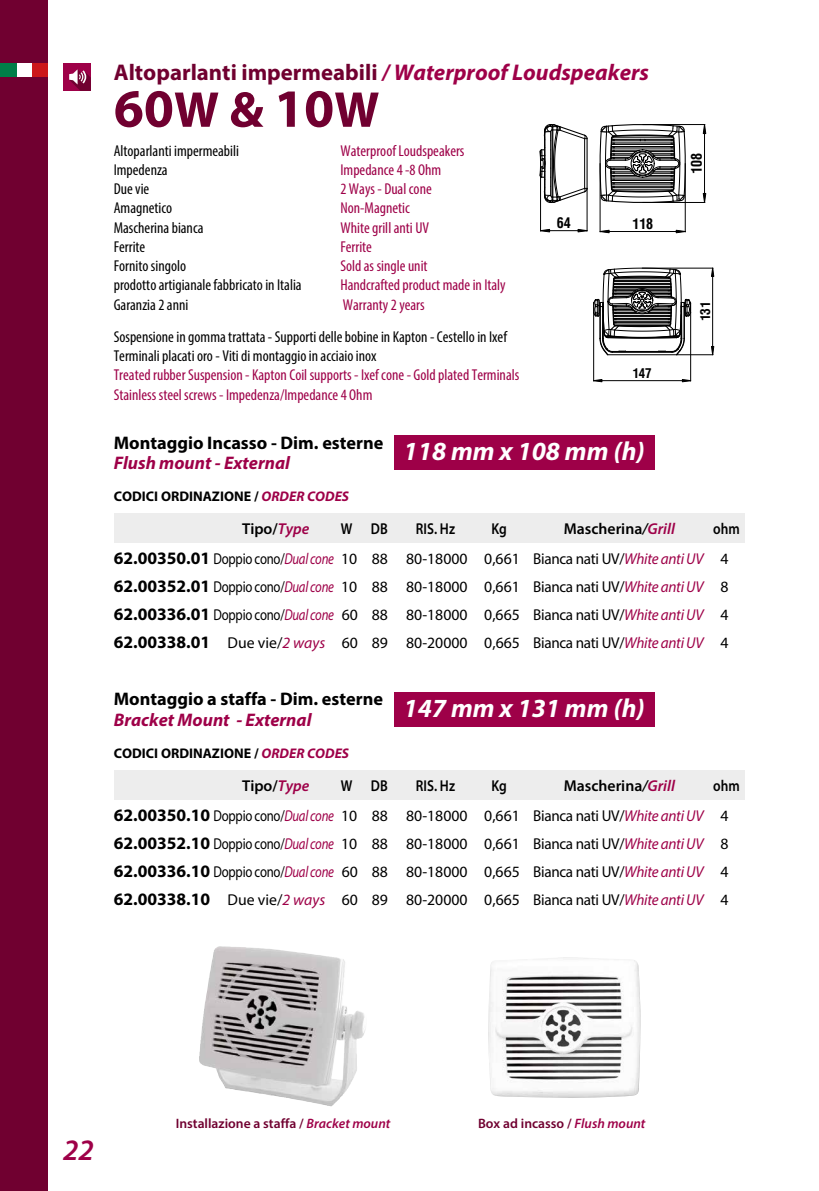
<style>
.page{position:relative;width:819px;height:1191px;background:#fff}
.page>*{position:absolute;margin:0;border:0;box-sizing:border-box;transform-origin:0 0}
.t1{font:700 54.25px "Myriad Pro";color:#700030}
.t2{font:italic 600 29.75px "Myriad Pro";color:#9e0048}
.t3{font:italic 700 26.25px "Myriad Pro";color:#fff}
.t4{font:700 22.75px "Myriad Pro";color:#700030}
.t5{font:700 18.2px "Myriad Pro";color:#000}
.t6{font:italic 700 18.2px "Myriad Pro";color:#9e0048}
.t7{font:15.75px/28px "Myriad Pro";color:#000;text-align:justify;scale:.81 1}
.t8{font:condensed 15.75px/19.2px "Myriad Pro";color:#9e0048}
.t9{font:condensed 15.75px/19.2px "Myriad Pro";color:#000}
.t10{font:600 15.75px "Myriad Pro";color:#000}
.t11{font:600 15.75px "Myriad Pro";color:#000;scale:.85 1}
.t12{font:700 condensed 14.53px "CG Triumvirate";color:#000}
.t13{font:700 14px "Myriad Pro";color:#000}
.t14{font:600 13.65px "Myriad Pro";color:#700030}
.t15{font:700 condensed 13.3px "CG Triumvirate";color:#000}
.s1{font-style:italic;color:#9e0048}
.s2{font-size:50.75px}
.s3{font-style:italic}
.s4{font-weight:700;font-size:17.5px}
</style>
<div class="page">
<img style="left:488px;top:957px;width:152px;height:141px">
<img style="left:199px;top:947px;width:167px;height:159px">
<svg style="left:675px;top:229px;width:11px;height:5px"></svg>
<svg style="left:599px;top:229px;width:10px;height:5px"></svg>
<svg style="left:702px;top:124px;width:4px;height:10px"></svg>
<svg style="left:702px;top:193px;width:4px;height:10px"></svg>
<svg style="left:577px;top:228px;width:11px;height:5px"></svg>
<svg style="left:540px;top:228px;width:10px;height:5px"></svg>
<hr style="left:540px;top:230px;width:47px;height:1px;background:#000">
<hr style="left:540px;top:163px;width:1px;height:68px;background:#000">
<hr style="left:586px;top:188px;width:1px;height:43px;background:#000">
<hr style="left:600px;top:231px;width:85px;height:1px;background:#000">
<hr style="left:642px;top:202px;width:63px;height:1px;background:#000">
<hr style="left:599px;top:163px;width:1px;height:69px;background:#000">
<hr style="left:642px;top:124px;width:63px;height:1px;background:#000">
<hr style="left:684px;top:163px;width:1px;height:69px;background:#000">
<hr style="left:704px;top:125px;width:1px;height:77px;background:#000">
<svg style="left:539px;top:124px;width:49px;height:79px"></svg>
<svg style="left:599px;top:124px;width:86px;height:79px"></svg>
<svg style="left:681px;top:379px;width:10px;height:3px"></svg>
<svg style="left:593px;top:379px;width:9px;height:3px"></svg>
<svg style="left:711px;top:346px;width:3px;height:9px"></svg>
<svg style="left:710px;top:267px;width:4px;height:10px"></svg>
<hr style="left:593px;top:380px;width:97px;height:1px;background:#000">
<hr style="left:593px;top:312px;width:1px;height:69px;background:#000">
<hr style="left:676px;top:354px;width:37px;height:1px;background:#000">
<hr style="left:642px;top:268px;width:71px;height:1px;background:#000">
<hr style="left:690px;top:312px;width:1px;height:69px;background:#000">
<hr style="left:712px;top:268px;width:1px;height:87px;background:#000">
<svg style="left:593px;top:267px;width:98px;height:89px"></svg>
<div style="left:114px;top:513px;width:630px;height:30px;background:#ededed"></div>
<div style="left:114px;top:770px;width:630px;height:29px;background:#ededed"></div>
<div style="left:394px;top:435px;width:260px;height:35px;background:#9e0048"></div>
<div style="left:394px;top:692px;width:260px;height:34px;background:#9e0048"></div>
<div style="left:0;top:0;width:48px;height:1191px;background:#700030"></div>
<div style="left:63px;top:63px;width:28px;height:28px;background:#9e0048"></div>
<svg style="left:69px;top:69px;width:22px;height:22px"></svg>
<div style="left:0;top:63px;width:17px;height:14px;background:#007e48"></div>
<div style="left:17px;top:63px;width:15px;height:14px;background:#fff"></div>
<div style="left:32px;top:63px;width:16px;height:14px;background:#cd171a"></div>
<h3 class="t4" style="left:114px;top:58px;width:537px">Altoparlanti impermeabili <span class="s1">/ Waterproof Loudspeakers</span></h3>
<h1 class="t1" style="left:114px;top:73px;width:267px">60<span class="s2">W &amp;</span> 10<span class="s2">W</span></h1>
<p class="t9" style="left:114px;top:141px;width:189px">Altoparlanti impermeabili<br>Impedenza<br>Due vie<br>Amagnetico<br>Mascherina bianca<br>Ferrite<br>Fornito singolo<br>prodotto artigianale fabbricato in Italia<br>Garanzia 2 anni</p>
<p class="t8" style="left:340px;top:141px;width:167px">Waterproof Loudspeakers<br>Impedance 4 -8 Ohm<br>2 Ways - Dual cone<br>Non-Magnetic<br>White grill anti UV<br>Ferrite<br>Sold as single unit<br>Handcrafted product made in Italy<br>Warranty 2 years</p>
<p class="t9" style="left:114px;top:327px;width:394px">Sospensione in gomma trattata - Supporti delle bobine in Kapton - Cestello in Ixef<br>Terminali placati oro - Viti di montaggio in acciaio inox</p>
<p class="t8" style="left:114px;top:365px;width:407px">Treated rubber Suspension - Kapton Coil supports - Ixef cone - Gold plated Terminals<br>Stainless steel screws - Impedenza/Impedance 4 Ohm</p>
<p class="t12" style="left:557px;top:214px;width:15px">64</p>
<p class="t12" style="left:632px;top:214px;width:22px">118</p>
<p class="t15" style="left:632px;top:365px;width:21px">147</p>
<p class="t5" style="left:114px;top:430px;width:271px">Montaggio Incasso - Dim. esterne</p>
<p class="t6" style="left:114px;top:451px;width:178px">Flush mount - External</p>
<p class="t13" style="left:114px;top:487px;width:237px">CODICI ORDINAZIONE / <span class="s1">ORDER CODES</span></p>
<p class="t10" style="left:242px;top:519px;width:69px">Tipo/<span class="s1">Type</span></p>
<p class="t11" style="left:341px;top:519px;width:15px">W</p>
<p class="t11" style="left:371px;top:519px;width:21px">DB</p>
<h3 class="t3" style="left:403px;top:434px;width:242px">118 mm x 108 mm (h)</h3>
<p class="t11" style="left:416px;top:519px;width:47px">RIS. Hz</p>
<p class="t11" style="left:491px;top:519px;width:20px">Kg</p>
<p class="t10" style="left:564px;top:519px;width:113px">Mascherina<span class="s3">/</span><span class="s1">Grill</span></p>
<p class="t12" style="left:687px;top:174px;width:22px;rotate:-90deg">108</p>
<p class="t15" style="left:697px;top:321px;width:21px;rotate:-90deg">131</p>
<p class="t11" style="left:713px;top:519px;width:33px">ohm</p>
<p class="t7" style="left:114px;top:544px;width:760px"><span class="s4">62.00350.01</span> Doppio cono/<span class="s1">Dual cone</span> 10 88 80-18000 0,661 Bianca nati UV/<span class="s1">White anti UV</span> 4<br><span class="s4">62.00352.01</span> Doppio cono/<span class="s1">Dual cone</span> 10 88 80-18000 0,661 Bianca nati UV/<span class="s1">White anti UV</span> 8<br><span class="s4">62.00336.01</span> Doppio cono/<span class="s1">Dual cone</span> 60 88 80-18000 0,665 Bianca nati UV/<span class="s1">White anti UV</span> 4<br><span class="s4">62.00338.01</span> Due vie/<span class="s1">2 ways</span> 60 89 80-20000 0,665 Bianca nati UV/<span class="s1">White anti UV</span> 4</p>
<p class="t5" style="left:114px;top:687px;width:271px">Montaggio a staffa - Dim. esterne</p>
<p class="t6" style="left:114px;top:708px;width:199px">Bracket Mount - External</p>
<p class="t13" style="left:114px;top:743px;width:237px">CODICI ORDINAZIONE / <span class="s1">ORDER CODES</span></p>
<p class="t10" style="left:242px;top:775px;width:69px">Tipo/<span class="s1">Type</span></p>
<p class="t11" style="left:341px;top:775px;width:15px">W</p>
<p class="t11" style="left:371px;top:775px;width:21px">DB</p>
<h3 class="t3" style="left:403px;top:691px;width:242px">147 mm x 131 mm (h)</h3>
<p class="t11" style="left:416px;top:775px;width:47px">RIS. Hz</p>
<p class="t11" style="left:491px;top:775px;width:20px">Kg</p>
<p class="t10" style="left:564px;top:775px;width:113px">Mascherina<span class="s3">/</span><span class="s1">Grill</span></p>
<p class="t11" style="left:713px;top:775px;width:33px">ohm</p>
<p class="t7" style="left:114px;top:801px;width:760px"><span class="s4">62.00350.10</span> Doppio cono/<span class="s1">Dual cone</span> 10 88 80-18000 0,661 Bianca nati UV/<span class="s1">White anti UV</span> 4<br><span class="s4">62.00352.10</span> Doppio cono/<span class="s1">Dual cone</span> 10 88 80-18000 0,661 Bianca nati UV/<span class="s1">White anti UV</span> 8<br><span class="s4">62.00336.10</span> Doppio cono/<span class="s1">Dual cone</span> 60 88 80-18000 0,665 Bianca nati UV/<span class="s1">White anti UV</span> 4<br><span class="s4">62.00338.10</span> Due vie/<span class="s1">2 ways</span> 60 89 80-20000 0,665 Bianca nati UV/<span class="s1">White anti UV</span> 4</p>
<h2 class="t2" style="left:63px;top:1131px;width:32px">22</h2>
<p class="t14" style="left:176px;top:1114px;width:216px">Installazione a staffa / <span class="s1">Bracket mount</span></p>
<p class="t14" style="left:478px;top:1114px;width:169px">Box ad incasso / <span class="s1">Flush mount</span></p>
</div>
